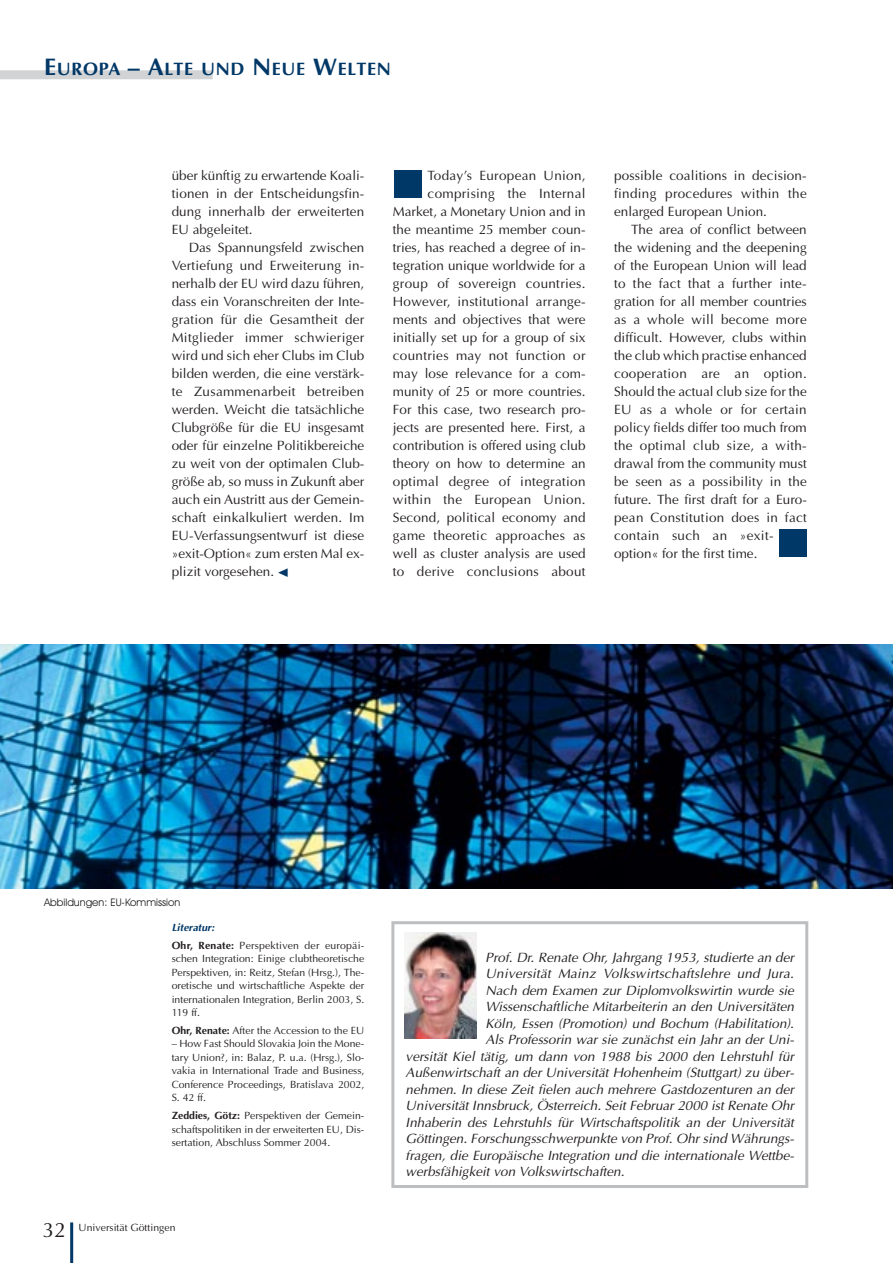
<style>
.page{position:relative;width:893px;height:1263px;background:#fff}
.page>*{position:absolute;margin:0;border:0;box-sizing:border-box;transform-origin:0 0}
.t1{font:21px "Optima";color:#231f1f}
.t2{font:700 18px "Optima";letter-spacing:.035em;color:#003867}
.t3{font:13.5px/18px "Optima";color:#231f1f;text-align:justify}
.t4{font:italic 13.5px "Optima";color:#231f1f}
.t5{font:italic 13.5px "Optima";letter-spacing:.02em;color:#231f1f}
.t6{font:10.5px/13.5px "Optima";color:#231f1f;text-align:justify}
.t7{font:10.5px/17.7px "Optima";letter-spacing:.02em;color:#231f1f}
.t8{font:10.5px "Avant Garde IT Cby BT";color:#231f1f}
.s1{font-size:24px}
.s2{font-weight:700;font-style:italic;color:#003867}
.s3{font-weight:700}
</style>
<div class="page">
<hr style="left:70px;top:1222px;width:3px;height:41px;background:#003867">
<div style="left:0;top:70px;width:213px;height:9px;background:#d1d3d5"></div>
<div style="left:394px;top:171px;width:27px;height:27px;background:#003867"></div>
<div style="left:779px;top:529px;width:27px;height:27px;background:#003867"></div>
<div style="left:391px;top:921px;width:417px;height:267px;border:3px solid #bcbec0"></div>
<img style="left:404px;top:932px;width:72px;height:106px">
<img style="left:0;top:644px;width:892px;height:245px">
<h2 class="t2" style="left:44px;top:61px;width:348px"><span class="s1">E</span>UROPA <span class="s1">– A</span>LTE UND <span class="s1">N</span>EUE <span class="s1">W</span>ELTEN</h2>
<p class="t3" style="left:172px;top:168px;width:194px">über künftig zu erwartende Koali&shy;tionen in der Entscheidungsfin&shy;dung innerhalb der erweiterten EU abgeleitet.</p>
<p class="t3" style="left:172px;top:240px;width:194px;text-indent:17px">Das Spannungsfeld zwischen Vertiefung und Erweiterung in&shy;nerhalb der EU wird dazu führen, dass ein Voranschreiten der Inte&shy;gration für die Gesamtheit der Mitglieder immer schwieriger wird und sich eher Clubs im Club bilden werden, die eine verstärk&shy;te Zusammenarbeit betreiben werden. Weicht die tatsächliche Clubgröße für die EU insgesamt oder für einzelne Politikbereiche zu weit von der optimalen Club&shy;größe ab, so muss in Zukunft aber auch ein Austritt aus der Gemein&shy;schaft einkalkuliert werden. Im EU-Verfassungsentwurf ist diese »exit-Option« zum ersten Mal ex&shy;plizit vorgesehen.</p>
<p class="t3" style="left:393px;top:168px;width:194px;text-align:right">Today’s European Union, comprising the Internal<br>Market, a Monetary Union and in the meantime 25 member coun&shy;tries, has reached a degree of in&shy;tegration unique worldwide for a group of sovereign countries.<br>However, institutional arrange&shy;ments and objectives that were initially set up for a group of six countries may not function or may lose relevance for a com&shy;munity of 25 or more countries.<br>For this case, two research pro&shy;jects are presented here. First, a contribution is offered using club theory on how to determine an optimal degree of integration within the European Union.<br>Second, political economy and game theoretic approaches as well as cluster analysis are used to derive conclusions about</p>
<p class="t3" style="left:614px;top:168px;width:194px">possible coalitions in decision&shy;finding procedures within the enlarged European Union.</p>
<p class="t3" style="left:614px;top:222px;width:194px;text-align:left;text-indent:17px">The area of conflict between the widening and the deepening of the European Union will lead to the fact that a further inte&shy;gration for all member countries as a whole will become more difficult. However, clubs within the club which practise enhanced cooperation are an option.<br>Should the actual club size for the<br>EU as a whole or for certain policy fields differ too much from the optimal club size, a with&shy;drawal from the community must be seen as a possibility in the future. The first draft for a Euro&shy;pean Constitution does in fact contain such an »exit&shy;option« for the first time.</p>
<p class="t8" style="left:44px;top:898px;width:138px">Abbildungen: EU-Kommission</p>
<p class="t7" style="left:172px;top:919px;width:194px"><span class="s2">Literatur:<br></span><span class="s3">Ohr, Renate:</span> Perspektiven der europäi-</p>
<p class="t6" style="left:172px;top:953px;width:194px">schen Integration: Einige clubtheoretische Perspektiven, in: Reitz, Stefan (Hrsg.), The&shy;oretische und wirtschaftliche Aspekte der internationalen Integration, Berlin 2003, S.<br>119 ff.</p>
<p class="t6" style="left:172px;top:1025px;width:194px"><span class="s3">Ohr, Renate:</span> After the Accession to the EU</p>
<p class="t6" style="left:172px;top:1038px;width:194px">– How Fast Should Slovakia Join the Mone&shy;tary Union?, in: Balaz, P. u.a. (Hrsg.), Slo&shy;vakia in International Trade and Business, Conference Proceedings, Bratislava 2002, S. 42 ff.</p>
<p class="t6" style="left:172px;top:1110px;width:194px"><span class="s3">Zeddies, Götz:</span> Perspektiven der Gemein&shy;schaftspolitiken in der erweiterten EU, Dis&shy;sertation, Abschluss Sommer 2004.</p>
<h1 class="t1" style="left:43px;top:1221px;width:25px">32</h1>
<p class="t6" style="left:79px;top:1221px;width:98px">Universität Göttingen</p>
<p class="t4" style="left:485px;top:951px;width:310px">Prof. Dr. Renate Ohr, Jahrgang 1953, studierte an der</p>
<p class="t5" style="left:485px;top:968px;width:310px">Universität Mainz Volkswirtschaftslehre und Jura.</p>
<p class="t4" style="left:485px;top:984px;width:310px">Nach dem Examen zur Diplomvolkswirtin wurde sie</p>
<p class="t4" style="left:485px;top:1001px;width:310px">Wissenschaftliche Mitarbeiterin an den Universitäten</p>
<p class="t4" style="left:485px;top:1017px;width:310px">Köln, Essen (Promotion) und Bochum (Habilitation).</p>
<p class="t4" style="left:485px;top:1034px;width:309px">Als Professorin war sie zunächst ein Jahr an der Uni-</p>
<p class="t4" style="left:405px;top:1050px;width:390px">versität Kiel tätig, um dann von 1988 bis 2000 den Lehrstuhl für</p>
<p class="t4" style="left:405px;top:1067px;width:389px">Außenwirtschaft an der Universität Hohenheim (Stuttgart) zu über-</p>
<p class="t4" style="left:405px;top:1083px;width:390px">nehmen. In diese Zeit fielen auch mehrere Gastdozenturen an der</p>
<p class="t4" style="left:405px;top:1100px;width:390px">Universität Innsbruck, Österreich. Seit Februar 2000 ist Renate Ohr</p>
<p class="t4" style="left:405px;top:1116px;width:390px">Inhaberin des Lehrstuhls für Wirtschaftspolitik an der Universität</p>
<p class="t4" style="left:405px;top:1133px;width:389px">Göttingen. Forschungsschwerpunkte von Prof. Ohr sind Währungs-</p>
<p class="t4" style="left:405px;top:1149px;width:389px">fragen, die Europäische Integration und die internationale Wettbe-</p>
<p class="t4" style="left:405px;top:1166px;width:220px">werbsfähigkeit von Volkswirtschaften.</p>
</div>
